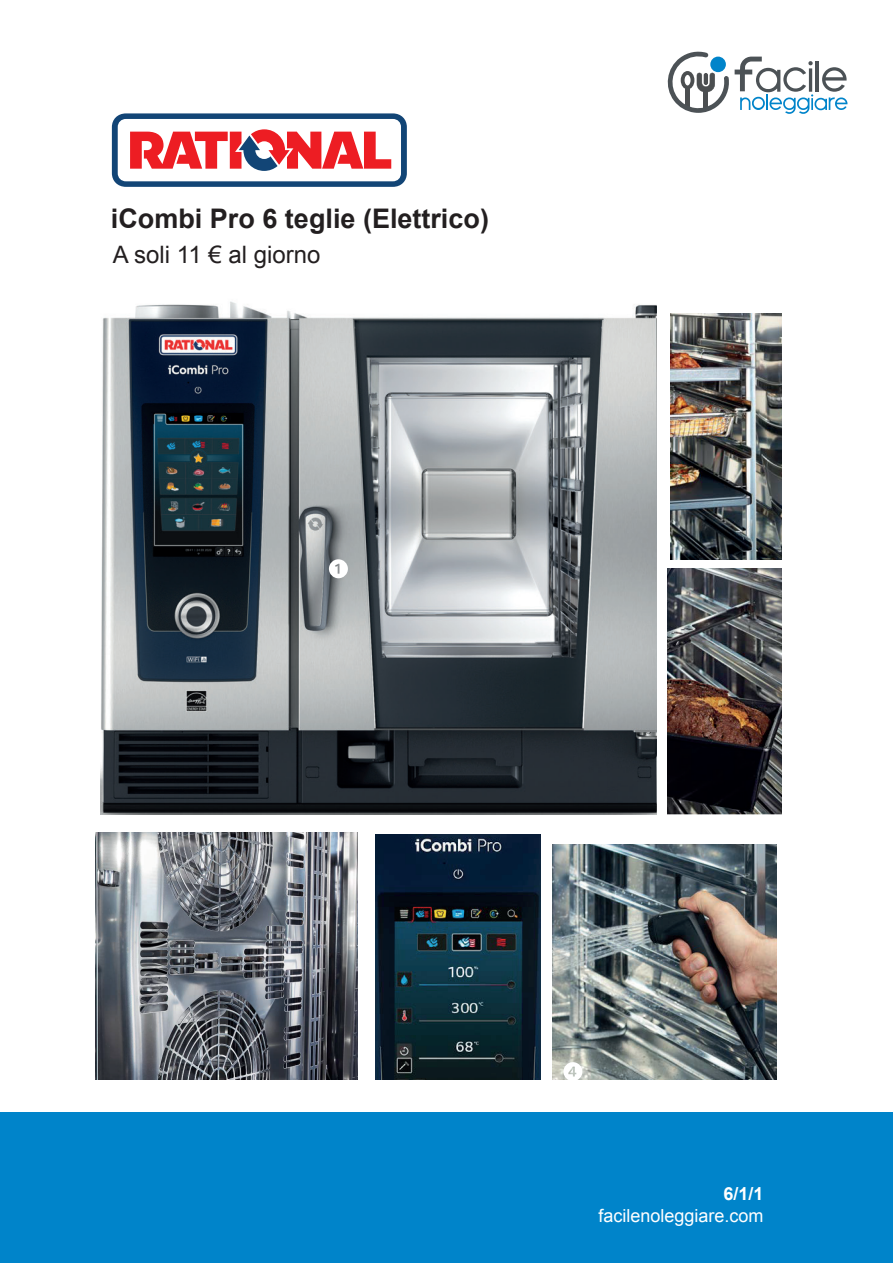
<style>
.page{position:relative;width:893px;height:1263px;background:#fff}
.page>*{position:absolute;margin:0;border:0;box-sizing:border-box;transform-origin:0 0}
.t1{font:700 27px "Arial";color:#231f20}
.t2{font:24px "Arial";color:#231f20}
.t3{font:18px "Arial";color:#fff}
.t4{font:700 18px "Arial";color:#fff}
</style>
<div class="page">
<div style="left:0;top:1113px;width:893px;height:150px;background:#0084ca"></div>
<img style="left:101px;top:126px;width:555px;height:688px">
<img style="left:95px;top:832px;width:262px;height:248px">
<img style="left:552px;top:844px;width:225px;height:236px">
<img style="left:671px;top:313px;width:111px;height:246px">
<img style="left:667px;top:568px;width:115px;height:246px">
<svg style="left:329px;top:559px;width:19px;height:19px"></svg>
<img style="left:375px;top:834px;width:166px;height:246px">
<svg style="left:563px;top:1062px;width:19px;height:18px"></svg>
<svg style="left:667px;top:51px;width:180px;height:63px"></svg>
<div style="left:710px;top:57px;width:16px;height:15px;background:#0084ca;border-radius:50%"></div>
<svg style="left:112px;top:113px;width:295px;height:74px"></svg>
<p class="t1" style="left:111px;top:201px;width:380px">iCombi Pro 6 teglie (Elettrico)</p>
<p class="t2" style="left:113px;top:239px;width:209px">A soli 11 € al giorno</p>
<p class="t4" style="left:724px;top:1182px;width:42px">6/1/1</p>
<p class="t3" style="left:598px;top:1204px;width:167px">facilenoleggiare.com</p>
</div>
